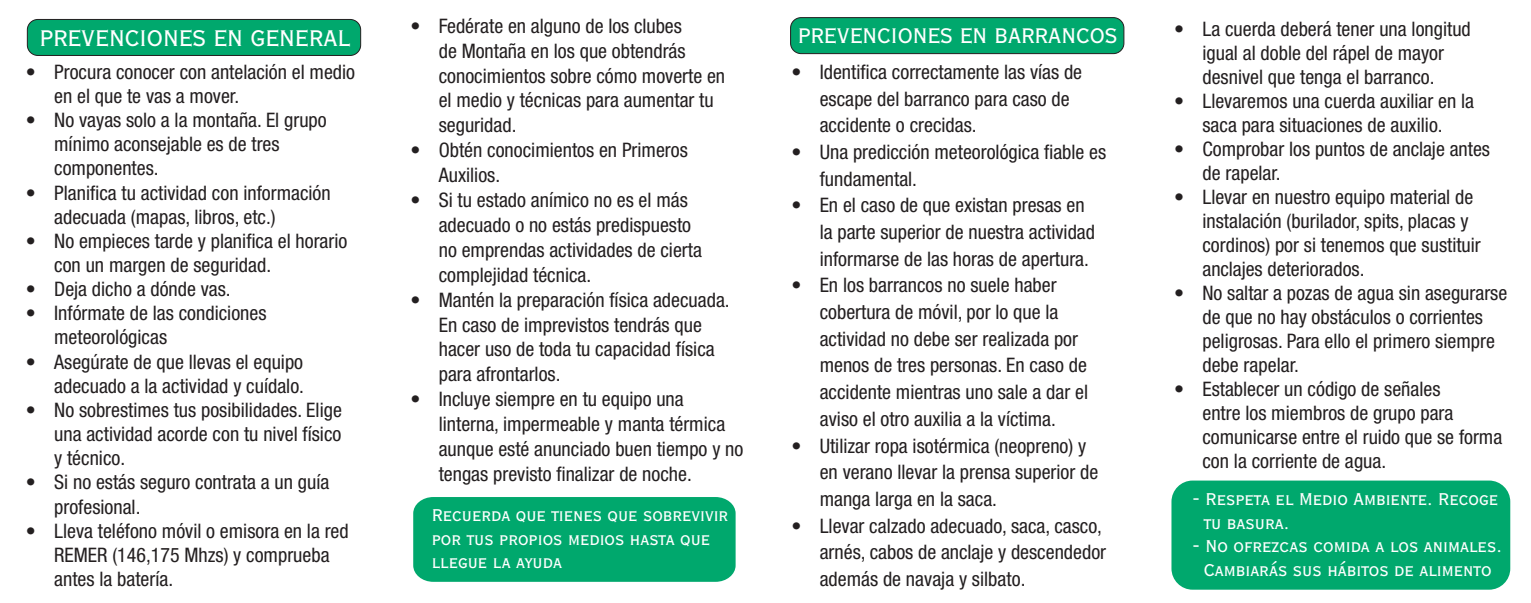
<style>
.page{position:relative;width:1531px;height:603px;background:#fff}
.page>*{position:absolute;margin:0;border:0;box-sizing:border-box;transform-origin:0 0}
.t1{font:condensed 30px "Copperplate Gothic BT";color:#fff}
.t2{font:condensed 27.75px "Copperplate Gothic BT";color:#fff}
.t3{font:condensed 22.5px/23.5px "Copperplate Gothic BT";color:#fff}
.t4{font:condensed 20px/24px "Helvetica Neue LT Std";color:#231f20}
</style>
<div class="page">
<div style="left:27px;top:19px;width:334px;height:36px;background:#00a86d;border-radius:11px"></div>
<div style="left:27px;top:19px;width:334px;height:37px;border:1px solid #231f20;border-radius:11px"></div>
<div style="left:1171px;top:480px;width:339px;height:109px;background:#00a86d;border-radius:21px"></div>
<div style="left:790px;top:18px;width:334px;height:36px;background:#00a86d;border-radius:11px"></div>
<div style="left:790px;top:17px;width:334px;height:37px;border:1px solid #231f20;border-radius:11px"></div>
<div style="left:413px;top:497px;width:322px;height:84px;background:#00a86d"></div>
<p class="t1" style="left:40px;top:23px;width:312px">PREVENCIONES EN GENERAL</p>
<p class="t4" style="left:54px;top:60px;width:302px;text-indent:-28px">• Procura conocer con antelación el medio en el que te vas a mover.</p>
<p class="t4" style="left:54px;top:108px;width:274px;text-indent:-28px">• No vayas solo a la montaña. El grupo mínimo aconsejable es de tres componentes.</p>
<p class="t4" style="left:54px;top:180px;width:278px;text-indent:-28px">• Planifica tu actividad con información adecuada (mapas, libros, etc.)</p>
<p class="t4" style="left:54px;top:228px;width:295px;text-indent:-28px">• No empieces tarde y planifica el horario con un margen de seguridad.</p>
<p class="t4" style="left:26px;top:277px;width:206px">• Deja dicho a dónde vas.</p>
<p class="t4" style="left:54px;top:301px;width:214px;text-indent:-28px">• Infórmate de las condiciones meteorológicas</p>
<p class="t4" style="left:26px;top:349px;width:280px;text-align:right">• Asegúrate de que llevas el equipo adecuado a la actividad y cuídalo.</p>
<p class="t4" style="left:54px;top:397px;width:289px;text-align:justify;text-indent:-28px">• No sobrestimes tus posibilidades. Elige una actividad acorde con tu nivel físico y técnico.</p>
<p class="t4" style="left:54px;top:470px;width:277px;text-indent:-28px">• Si no estás seguro contrata a un guía profesional.</p>
<p class="t4" style="left:54px;top:518px;width:296px;text-indent:-28px">• Lleva teléfono móvil o emisora en la red<br>REMER (146,175 Mhzs) y comprueba antes la batería.</p>
<p class="t4" style="left:439px;top:13px;width:288px;line-height:25px;text-indent:-28px">• Fedérate en alguno de los clubes<br>de Montaña en los que obtendrás conocimientos sobre cómo moverte en el medio y técnicas para aumentar tu seguridad.</p>
<p class="t4" style="left:439px;top:137px;width:251px;line-height:25px;text-indent:-28px">• Obtén conocimientos en Primeros<br>Auxilios.</p>
<p class="t4" style="left:439px;top:187px;width:265px;line-height:25px;text-indent:-28px">• Si tu estado anímico no es el más adecuado o no estás predispuesto no emprendas actividades de cierta complejidad técnica.</p>
<p class="t4" style="left:439px;top:287px;width:292px;line-height:25px;text-indent:-28px">• Mantén la preparación física adecuada.<br>En caso de imprevistos tendrás que hacer uso de toda tu capacidad física para afrontarlos.</p>
<p class="t4" style="left:439px;top:386px;width:306px;line-height:25px;text-indent:-28px">• Incluye siempre en tu equipo una linterna, impermeable y manta térmica aunque esté anunciado buen tiempo y no tengas previsto finalizar de noche.</p>
<p class="t3" style="left:432px;top:502px;width:298px">Recuerda que tienes que sobrevivir por tus propios medios hasta que llegue la ayuda</p>
<p class="t2" style="left:798px;top:22px;width:321px">PREVENCIONES EN BARRANCOS</p>
<p class="t4" style="left:820px;top:58px;width:264px;line-height:26.8px;text-indent:-28px">• Identifica correctamente las vías de escape del barranco para caso de accidente o crecidas.</p>
<p class="t4" style="left:820px;top:138px;width:288px;line-height:26.8px;text-indent:-28px">• Una predicción meteorológica fiable es fundamental.</p>
<p class="t4" style="left:820px;top:192px;width:277px;line-height:26.8px;text-indent:-28px">• En el caso de que existan presas en la parte superior de nuestra actividad informarse de las horas de apertura.</p>
<p class="t4" style="left:820px;top:271px;width:270px;line-height:26.8px;text-indent:-28px">• En los barrancos no suele haber cobertura de móvil, por lo que la actividad no debe ser realizada por menos de tres personas. En caso de accidente mientras uno sale a dar el aviso el otro auxilia a la víctima.</p>
<p class="t4" style="left:820px;top:431px;width:280px;line-height:26.8px;text-indent:-28px">• Utilizar ropa isotérmica (neopreno) y en verano llevar la prensa superior de manga larga en la saca.</p>
<p class="t4" style="left:820px;top:511px;width:288px;line-height:26.8px;text-indent:-28px">• Llevar calzado adecuado, saca, casco, arnés, cabos de anclaje y descendedor además de navaja y silbato.</p>
<p class="t4" style="left:1174px;top:16px;width:298px;text-align:center">• La cuerda deberá tener una longitud igual al doble del rápel de mayor desnivel que tenga el barranco.</p>
<p class="t4" style="left:1174px;top:88px;width:301px;text-align:center">• Llevaremos una cuerda auxiliar en la saca para situaciones de auxilio.</p>
<p class="t4" style="left:1202px;top:136px;width:289px;text-indent:-28px">• Comprobar los puntos de anclaje antes de rapelar.</p>
<p class="t4" style="left:1202px;top:184px;width:280px;text-indent:-28px">• Llevar en nuestro equipo material de instalación (burilador, spits, placas y cordinos) por si tenemos que sustituir anclajes deteriorados.</p>
<p class="t4" style="left:1202px;top:280px;width:306px;text-indent:-28px">• No saltar a pozas de agua sin asegurarse de que no hay obstáculos o corrientes peligrosas. Para ello el primero siempre debe rapelar.</p>
<p class="t4" style="left:1202px;top:376px;width:301px;text-indent:-28px">• Establecer un código de señales<br>entre los miembros de grupo para comunicarse entre el ruido que se forma con la corriente de agua.</p>
<p class="t3" style="left:1203px;top:486px;width:296px;text-indent:-11px">- Respeta el Medio Ambiente. Recoge tu basura.</p>
<p class="t3" style="left:1192px;top:533px;width:311px;text-align:center">- No ofrezcas comida a los animales.<br>Cambiarás sus hábitos de alimento</p>
</div>
